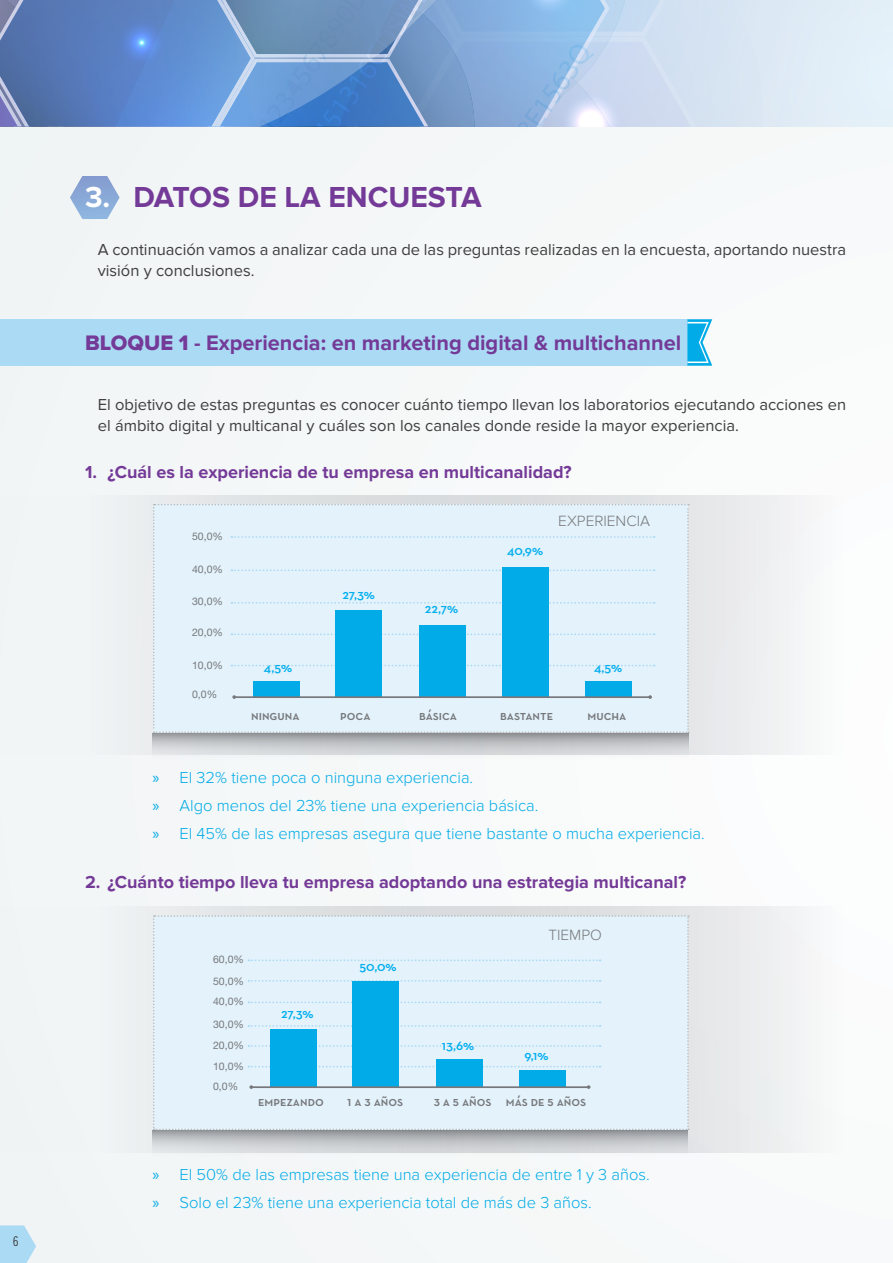
<style>
.page{position:relative;width:893px;height:1263px;background:#f5f8f8}
.page>*{position:absolute;margin:0;border:0;box-sizing:border-box;transform-origin:0 0}
.t1{font:700 30px "Proxima Nova";color:#743a97}
.t2{font:700 21.75px "Proxima Nova";color:#743a97}
.t3{font:700 18px "Proxima Nova";color:#743a97}
.t4{font:16.5px/21px "Proxima Nova";color:#3e3e3f}
.t5{font:300 16.5px/28px "Proxima Nova";color:#00abe7}
.t6{font:300 15.45px "Proxima Nova";color:#76787b}
.t7{font:13.65px "Neutra Text Demi SC";color:#76787b}
.t8{font:600 13.65px "Neutra Text";letter-spacing:-.005em;color:#00aeef}
.t9{font:13.5px "Trade Gothic Cond Eighteen";color:#3e3e3f}
.t10{font:10.5px/21.5px "Helvetica Neue";color:#76787b}
.s1{color:#fff}
.s2{font-family:"Proxima Nova Extrabld";font-weight:400}
.s3{font-family:"Myriad Pro";font-weight:400}
</style>
<div class="page">
<div style="left:762px;top:0;width:130px;height:126px;background:#e1edf7"></div>
<svg style="left:70px;top:176px;width:50px;height:43px"></svg>
<div style="left:0;top:319px;width:687px;height:47px;background:#aadaf4"></div>
<svg style="left:687px;top:319px;width:25px;height:47px"></svg>
<svg style="left:137px;top:906px;width:632px;height:246px"></svg>
<svg style="left:152px;top:1130px;width:536px;height:23px;background:#bcbfc2"></svg>
<svg style="left:153px;top:915px;width:536px;height:215px;background:#ceeaf7"></svg>
<div style="left:0;top:495px;width:846px;height:260px;background:#f0f2f4"></div>
<svg style="left:153px;top:733px;width:536px;height:22px;background:#bdbfc2"></svg>
<svg style="left:153px;top:504px;width:536px;height:229px"></svg>
<hr style="left:234px;top:696px;width:416px;height:2px;background:#76787b">
<svg style="left:0;top:0;width:762px;height:126px;background:#84a6d4"></svg>
<svg style="left:0;top:1225px;width:36px;height:38px"></svg>
<svg style="left:892px;top:0;width:1px;height:126px"></svg>
<p class="t9" style="left:13px;top:1233px;width:7px">6</p>
<p class="t1" style="left:85px;top:179px;width:398px"><span class="s1">3.</span> DATOS DE LA ENCUESTA</p>
<p class="t4" style="left:98px;top:239px;width:750px">A continuación vamos a analizar cada una de las preguntas realizadas en la encuesta, aportando nuestra visión y conclusiones.</p>
<p class="t2" style="left:85px;top:330px;width:598px"><span class="s2">BLOQUE 1</span> - Experiencia: en marketing digital &amp; multichannel</p>
<p class="t4" style="left:98px;top:394px;width:750px">El objetivo de estas preguntas es conocer cuánto tiempo llevan los laboratorios ejecutando acciones en el ámbito digital y multicanal y cuáles son los canales donde reside la mayor experiencia.</p>
<p class="t3" style="left:85px;top:461px;width:488px">1. ¿Cuál es la experiencia de tu empresa en multicanalidad?</p>
<p class="t10" style="left:192px;top:526px;width:32px">50,0%</p>
<p class="t10" style="left:192px;top:559px;width:32px">40,0%</p>
<p class="t10" style="left:192px;top:590px;width:32px">30,0%</p>
<p class="t10" style="left:192px;top:621px;width:32px">20,0%</p>
<p class="t10" style="left:192px;top:655px;width:32px">10,0%</p>
<p class="t10" style="left:192px;top:684px;width:27px">0,0%</p>
<p class="t8" style="left:342px;top:585px;width:34px">27,3%</p>
<p class="t8" style="left:425px;top:600px;width:35px">22,7%</p>
<p class="t8" style="left:507px;top:542px;width:37px">40,9%</p>
<p class="t6" style="left:558px;top:512px;width:93px">EXPERIENCIA</p>
<p class="t8" style="left:264px;top:659px;width:30px">4,5%</p>
<p class="t8" style="left:594px;top:659px;width:30px">4,5%</p>
<p class="t7" style="left:251px;top:707px;width:50px">ninguna</p>
<p class="t7" style="left:340px;top:707px;width:32px">poca</p>
<p class="t7" style="left:419px;top:707px;width:40px">básica</p>
<p class="t7" style="left:500px;top:707px;width:54px">bastante</p>
<p class="t7" style="left:587px;top:707px;width:40px">mucha</p>
<p class="t5" style="left:153px;top:764px;width:554px"><span class="s3">»</span> El 32% tiene poca o ninguna experiencia.<br><span class="s3">»</span> Algo menos del 23% tiene una experiencia básica.<br><span class="s3">»</span> El 45% de las empresas asegura que tiene bastante o mucha experiencia.</p>
<p class="t3" style="left:85px;top:872px;width:603px">2. ¿Cuánto tiempo lleva tu empresa adoptando una estrategia multicanal?</p>
<p class="t10" style="left:213px;top:949px;width:32px">60,0%<br>50,0%</p>
<p class="t10" style="left:213px;top:990px;width:32px;line-height:22.8px">40,0%<br>30,0%</p>
<p class="t10" style="left:213px;top:1034px;width:32px">20,0%<br>10,0%</p>
<p class="t10" style="left:213px;top:1075px;width:27px">0,0%</p>
<p class="t8" style="left:281px;top:1005px;width:34px">27,3%</p>
<p class="t8" style="left:359px;top:957px;width:39px">50,0%</p>
<p class="t8" style="left:442px;top:1037px;width:34px">13,6%</p>
<p class="t6" style="left:548px;top:925px;width:55px">TIEMPO</p>
<p class="t8" style="left:524px;top:1047px;width:26px">9,1%</p>
<p class="t7" style="left:258px;top:1093px;width:67px">empezando</p>
<p class="t7" style="left:347px;top:1093px;width:57px">1 a 3 años</p>
<p class="t7" style="left:434px;top:1093px;width:154px">3 a 5 años más de 5 años</p>
<p class="t5" style="left:153px;top:1161px;width:499px"><span class="s3">»</span> El 50% de las empresas tiene una experiencia de entre 1 y 3 años. <span class="s3">»</span> Solo el 23% tiene una experiencia total de más de 3 años.</p>
</div>
